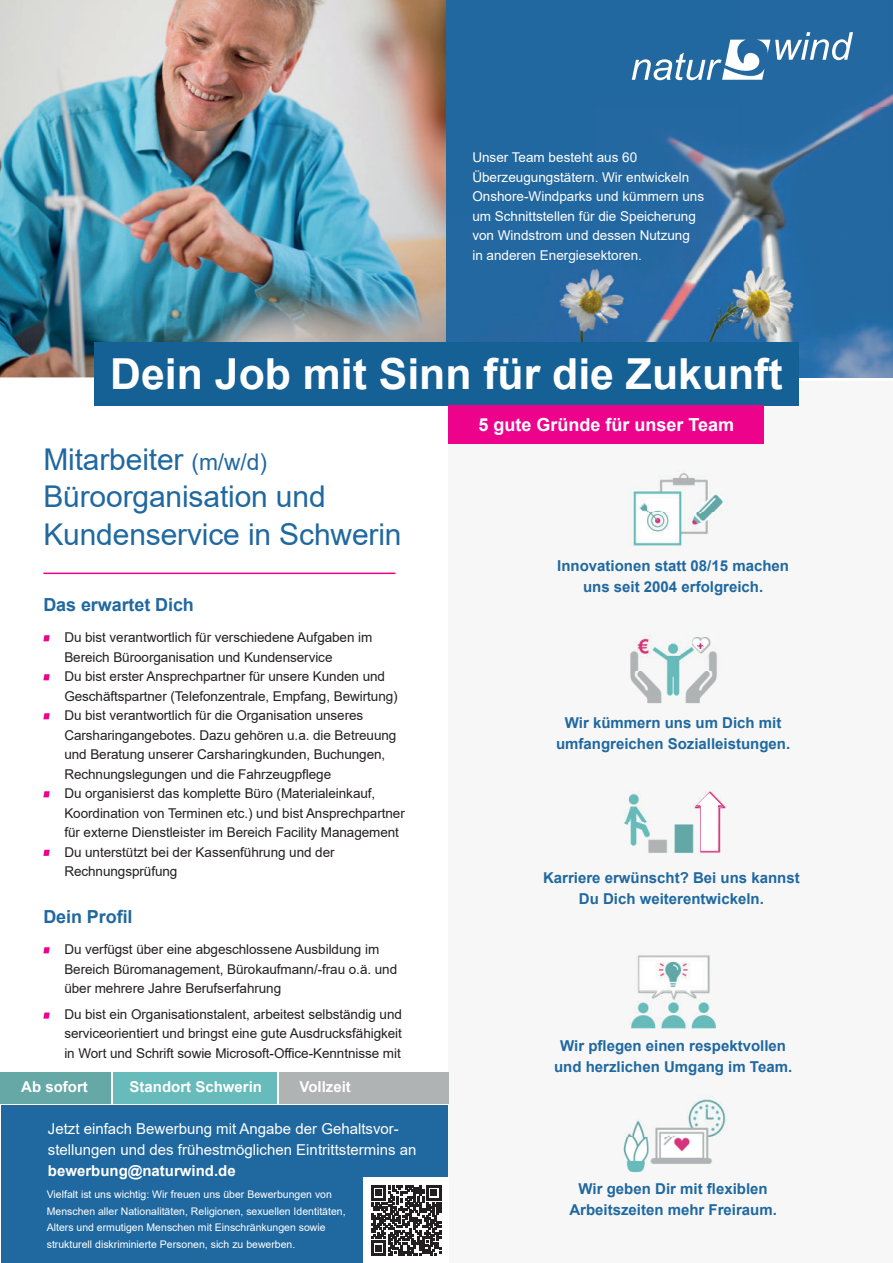
<style>
.page{position:relative;width:893px;height:1263px;background:#fff}
.page>*{position:absolute;margin:0;border:0;box-sizing:border-box;transform-origin:0 0}
.t1{font:700 42.75px "Arial";color:#fff}
.t2{font:30px/37.5px "Arial";letter-spacing:-.005em;color:#2068a0}
.t3{font:700 18px "Arial";letter-spacing:-.005em;color:#2068a0}
.t4{font:700 18px "Arial";color:#fff}
.t5{font:700 15px/21px "Arial";color:#2068a0;text-align:center}
.t6{font:15px/21px "Arial";color:#fff}
.t7{font:700 15px "Arial";color:#fff}
.t8{font:13.5px/19.5px "Arial";letter-spacing:-.005em;color:#231f20}
.t9{font:13.5px/19.5px "Arial";color:#fff}
.t10{font:10.5px/16.5px "Arial";color:#fff}
.s1{font-size:22.8px}
</style>
<div class="page">
<div style="left:1px;top:1106px;width:449px;height:157px;background:#2068a0"></div>
<img style="left:0;top:0;width:446px;height:377px">
<div style="left:449px;top:381px;width:444px;height:882px;background:#f6f7f6"></div>
<img style="left:446px;top:0;width:447px;height:377px">
<hr style="left:43px;top:573px;width:352px;height:1px;background:#ed028c">
<div style="left:364px;top:1178px;width:85px;height:85px;background:#fff"></div>
<svg style="left:371px;top:1185px;width:70px;height:70px"></svg>
<div style="left:1px;top:1071px;width:110px;height:32px;background:#65a8a6"></div>
<div style="left:113px;top:1071px;width:163px;height:32px;background:#67bbba"></div>
<div style="left:279px;top:1071px;width:170px;height:32px;background:#b0b3b3"></div>
<img style="left:624px;top:791px;width:103px;height:62px">
<img style="left:695px;top:793px;width:28px;height:59px">
<img style="left:633px;top:473px;width:93px;height:73px">
<img style="left:630px;top:636px;width:87px;height:68px">
<img style="left:692px;top:638px;width:17px;height:14px">
<img style="left:629px;top:955px;width:87px;height:74px">
<img style="left:638px;top:957px;width:70px;height:41px">
<img style="left:623px;top:1099px;width:104px;height:73px">
<svg style="left:632px;top:32px;width:221px;height:48px"></svg>
<svg style="left:43px;top:635px;width:7px;height:6px"></svg>
<svg style="left:43px;top:674px;width:7px;height:6px"></svg>
<svg style="left:43px;top:713px;width:7px;height:6px"></svg>
<svg style="left:43px;top:791px;width:7px;height:6px"></svg>
<svg style="left:43px;top:850px;width:7px;height:6px"></svg>
<svg style="left:43px;top:947px;width:7px;height:6px"></svg>
<svg style="left:43px;top:1012px;width:7px;height:7px"></svg>
<div style="left:94px;top:342px;width:705px;height:63px;background:#156196"></div>
<div style="left:449px;top:405px;width:315px;height:39px;background:#ed028c"></div>
<p class="t9" style="left:472px;top:149px;width:233px">Unser Team besteht aus 60<br>Überzeugungstätern. Wir entwickeln Onshore-Windparks und kümmern uns um Schnittstellen für die Speicherung von Windstrom und dessen Nutzung<br>in anderen Energiesektoren.</p>
<h1 class="t1" style="left:110px;top:344px;width:674px">Dein Job mit Sinn für die Zukunft</h1>
<h3 class="t4" style="left:478px;top:418px;width:257px">5 gute Gründe für unser Team</h3>
<h2 class="t2" style="left:43px;top:443px;width:360px">Mitarbeiter <span class="s1">(m/w/d)<br></span>Büroorganisation und<br>Kundenservice in Schwerin</h2>
<h3 class="t3" style="left:43px;top:597px;width:152px">Das erwartet Dich</h3>
<p class="t8" style="left:64px;top:629px;width:342px">Du bist verantwortlich für verschiedene Aufgaben im Bereich Büroorganisation und Kundenservice<br>Du bist erster Ansprechpartner für unsere Kunden und Geschäftspartner (Telefonzentrale, Empfang, Bewirtung)<br>Du bist verantwortlich für die Organisation unseres Carsharingangebotes. Dazu gehören u.a. die Betreuung und Beratung unserer Carsharingkunden, Buchungen, Rechnungslegungen und die Fahrzeugpflege<br>Du organisierst das komplette Büro (Materialeinkauf, Koordination von Terminen etc.) und bist Ansprechpartner für externe Dienstleister im Bereich Facility Management Du unterstützt bei der Kassenführung und der Rechnungsprüfung</p>
<h3 class="t3" style="left:43px;top:904px;width:91px">Dein Profil</h3>
<p class="t8" style="left:64px;top:941px;width:334px">Du verfügst über eine abgeschlossene Ausbildung im<br>Bereich Büromanagement, Bürokaufmann/-frau o.ä. und über mehrere Jahre Berufserfahrung</p>
<p class="t8" style="left:64px;top:1005px;width:339px;text-align:justify">Du bist ein Organisationstalent, arbeitest selbständig und serviceorientiert und bringst eine gute Ausdrucksfähigkeit in Wort und Schrift sowie Microsoft-Office-Kenntnisse mit</p>
<p class="t7" style="left:21px;top:1081px;width:68px">Ab sofort</p>
<p class="t7" style="left:130px;top:1081px;width:134px">Standort Schwerin</p>
<p class="t7" style="left:300px;top:1081px;width:53px">Vollzeit</p>
<p class="t6" style="left:48px;top:1119px;width:370px">Jetzt einfach Bewerbung mit Angabe der Gehaltsvor&shy;stellungen und des frühestmöglichen Eintrittstermins an</p>
<p class="t7" style="left:48px;top:1165px;width:189px">bewerbung@naturwind.de</p>
<p class="t10" style="left:47px;top:1187px;width:300px">Vielfalt ist uns wichtig: Wir freuen uns über Bewerbungen von Menschen aller Nationalitäten, Religionen, sexuellen Identitäten, Alters und ermutigen Menschen mit Einschränkungen sowie strukturell diskriminierte Personen, sich zu bewerben.</p>
<p class="t5" style="left:557px;top:557px;width:233px">Innovationen statt 08/15 machen uns seit 2004 erfolgreich.</p>
<p class="t5" style="left:556px;top:712px;width:236px">Wir kümmern uns um Dich mit umfangreichen Sozialleistungen.</p>
<p class="t5" style="left:543px;top:867px;width:258px">Karriere erwünscht? Bei uns kannst<br>Du Dich weiterentwickeln.</p>
<p class="t5" style="left:554px;top:1035px;width:240px">Wir pflegen einen respektvollen und herzlichen Umgang im Team.</p>
<p class="t5" style="left:569px;top:1178px;width:209px">Wir geben Dir mit flexiblen<br>Arbeitszeiten mehr Freiraum.</p>
</div>
